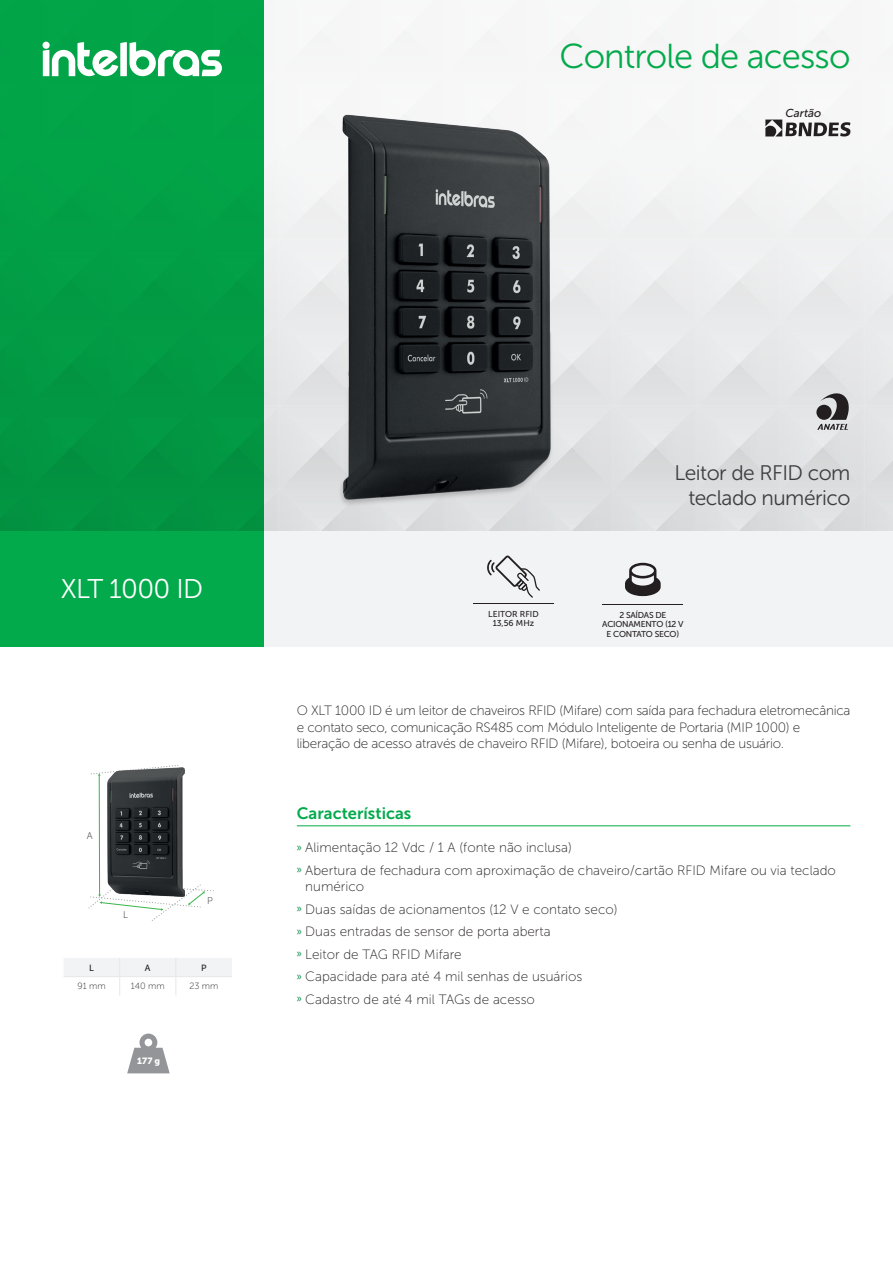
<style>
.page{position:relative;width:893px;height:1263px;background:#fff}
.page>*{position:absolute;margin:0;border:0;box-sizing:border-box;transform-origin:0 0}
.Nome_da_Família{font:34.5px "Museo Sans 300";letter-spacing:-.025em;color:#03aa4b}
.Nome_do_Produto{font:27px "Museo Sans 300";letter-spacing:-.025em;color:#fff}
.Descrição_do_Produto{font:21px/25.2px "Museo Sans 300";letter-spacing:-.025em;color:#3e3e3f;text-align:right}
.Título{font:16.5px "Museo Sans 700";color:#03aa4b}
.Texto{font:13.5px/16.2px "Museo Sans 100";color:#231f20}
.Texto-2{font:13.5px/16.5px "Museo Sans 100";letter-spacing:-.02em;color:#231f20}
.t1{font:italic 11.55px "Museo Sans 500";color:#231f20}
.Medidas{font:9.75px "Museo Sans 100";color:#231f20}
.Medidas-2{font:9px "Museo Sans 100";letter-spacing:.015em;color:#231f20}
.Peso{font:9px "Museo Sans 900";color:#fff}
.Medidas_Título{font:9px "Museo Sans 500";color:#231f20}
.t2{font:8.55px/9.1px "Museo Sans 500";letter-spacing:-.03em;color:#231f20;text-align:center}
.t3{font:8.55px/9.1px "Museo Sans 500";color:#231f20;text-align:center}
.s1{font-family:"Myriad Pro";font-size:12px;color:#078c47}
</style>
<div class="page">
<div style="left:263px;top:532px;width:630px;height:115px;background:#f2f3f4"></div>
<div style="left:0;top:532px;width:264px;height:115px;background:#03aa4b"></div>
<hr style="left:297px;top:825px;width:553px;height:1px;background:#03aa4b">
<svg style="left:64px;top:958px;width:168px;height:37px"></svg>
<hr style="left:99px;top:775px;width:1px;height:120px;background:#3ab54a">
<svg style="left:90px;top:765px;width:89px;height:11px"></svg>
<svg style="left:89px;top:885px;width:125px;height:36px"></svg>
<svg style="left:127px;top:1033px;width:43px;height:40px"></svg>
<hr style="left:602px;top:604px;width:81px;height:1px;background:#231f20">
<hr style="left:473px;top:603px;width:81px;height:1px;background:#231f20">
<img style="left:108px;top:767px;width:76px;height:129px">
<svg style="left:0;top:0;width:893px;height:598px"></svg>
<p class="Nome_da_Família" style="left:559px;top:38px;width:293px">Controle de acesso</p>
<p class="t1" style="left:785px;top:107px;width:37px">Cartão</p>
<p class="Nome_do_Produto" style="left:61px;top:574px;width:144px">XLT 1000 ID</p>
<p class="Medidas" style="left:87px;top:831px;width:7px">A</p>
<p class="Medidas" style="left:123px;top:909px;width:6px">L</p>
<p class="Medidas" style="left:207px;top:895px;width:7px">P</p>
<p class="Medidas_Título" style="left:89px;top:962px;width:6px">L</p>
<p class="Medidas_Título" style="left:145px;top:962px;width:7px">A</p>
<p class="Medidas_Título" style="left:201px;top:962px;width:7px">P</p>
<p class="Medidas-2" style="left:77px;top:981px;width:30px">91 mm</p>
<p class="Medidas-2" style="left:131px;top:981px;width:35px">140 mm</p>
<p class="Medidas-2" style="left:189px;top:981px;width:31px">23 mm</p>
<p class="Peso" style="left:137px;top:1056px;width:24px">177 g</p>
<p class="t3" style="left:488px;top:609px;width:52px">LEITOR RFID<br>13,56 MHz</p>
<p class="Descrição_do_Produto" style="left:674px;top:460px;width:178px">Leitor de RFID com teclado numérico</p>
<p class="t2" style="left:602px;top:611px;width:83px">2 SAÍDAS DE<br>ACIONAMENTO (12 V<br>E CONTATO SECO)</p>
<p class="Texto-2" style="left:297px;top:703px;width:555px">O XLT 1000 ID é um leitor de chaveiros RFID (Mifare) com saída para fechadura eletromecânica e contato seco, comunicação RS485 com Módulo Inteligente de Portaria (MIP 1000) e liberação de acesso através de chaveiro RFID (Mifare), botoeira ou senha de usuário.</p>
<p class="Título" style="left:297px;top:804px;width:116px">Características</p>
<p class="Texto" style="left:297px;top:840px;width:277px"><span class="s1">»</span> Alimentação 12 Vdc / 1 A (fonte não inclusa)</p>
<p class="Texto" style="left:305px;top:862px;width:532px;text-indent:-9px"><span class="s1">»</span> Abertura de fechadura com aproximação de chaveiro/cartão RFID Mifare ou via teclado numérico</p>
<p class="Texto" style="left:297px;top:901px;width:322px"><span class="s1">»</span> Duas saídas de acionamentos (12 V e contato seco)</p>
<p class="Texto" style="left:297px;top:923px;width:255px"><span class="s1">»</span> Duas entradas de sensor de porta aberta</p>
<p class="Texto" style="left:297px;top:946px;width:166px"><span class="s1">»</span> Leitor de TAG RFID Mifare</p>
<p class="Texto" style="left:297px;top:969px;width:287px"><span class="s1">»</span> Capacidade para até 4 mil senhas de usuários</p>
<p class="Texto" style="left:297px;top:991px;width:240px"><span class="s1">»</span> Cadastro de até 4 mil TAGs de acesso</p>
</div>
